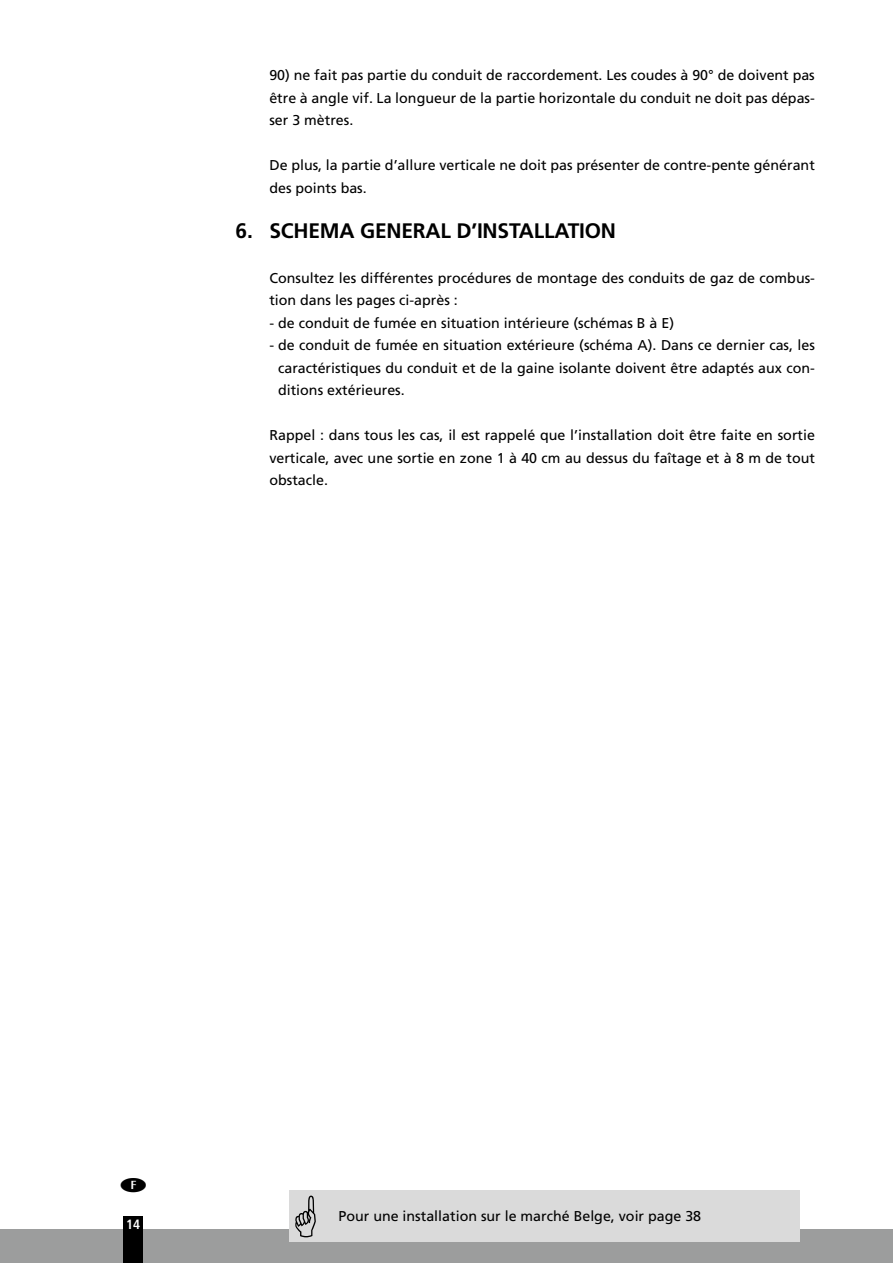
<style>
.page{position:relative;width:893px;height:1263px;background:#fff}
.page>*{position:absolute;margin:0;border:0;box-sizing:border-box;transform-origin:0 0}
.t1{font:700 21px "Frutiger LT Std";letter-spacing:-.01em;color:#000}
.t2{font:14.25px/22.5px "Frutiger LT Std";color:#000;text-align:justify}
.t3{font:700 condensed 13.5px "Frutiger LT Std";color:#fff}
</style>
<div class="page">
<div style="left:0;top:1229px;width:893px;height:34px;background:#9c9d9d"></div>
<div style="left:123px;top:1216px;width:20px;height:47px;background:#000"></div>
<div style="left:289px;top:1190px;width:48px;height:51px;background:#dadada"></div>
<div style="left:337px;top:1190px;width:462px;height:51px;background:#dadada"></div>
<p class="t2" style="left:269px;top:64px;width:547px">90) ne fait pas partie du conduit de raccordement. Les coudes à 90° de doivent pas être à angle vif. La longueur de la partie horizontale du conduit ne doit pas dépas&shy;ser 3 mètres.</p>
<p class="t2" style="left:269px;top:154px;width:547px">De plus, la partie d’allure verticale ne doit pas présenter de contre-pente générant des points bas.</p>
<h1 class="t1" style="left:235px;top:218px;width:382px">6. SCHEMA GENERAL D’INSTALLATION</h1>
<p class="t2" style="left:269px;top:267px;width:547px">Consultez les différentes procédures de montage des conduits de gaz de combus&shy;tion dans les pages ci-après :</p>
<p class="t2" style="left:269px;top:312px;width:406px">- de conduit de fumée en situation intérieure (schémas B à E)</p>
<p class="t2" style="left:278px;top:334px;width:538px;text-indent:-9px">- de conduit de fumée en situation extérieure (schéma A). Dans ce dernier cas, les caractéristiques du conduit et de la gaine isolante doivent être adaptés aux con&shy;ditions extérieures.</p>
<p class="t2" style="left:269px;top:424px;width:547px">Rappel : dans tous les cas, il est rappelé que l’installation doit être faite en sortie verticale, avec une sortie en zone 1 à 40 cm au dessus du faîtage et à 8 m de tout obstacle.</p>
<p class="t3" style="left:126px;top:1216px;width:16px">14</p>
<p class="t2" style="left:338px;top:1205px;width:364px">Pour une installation sur le marché Belge, voir page 38</p>
</div>
